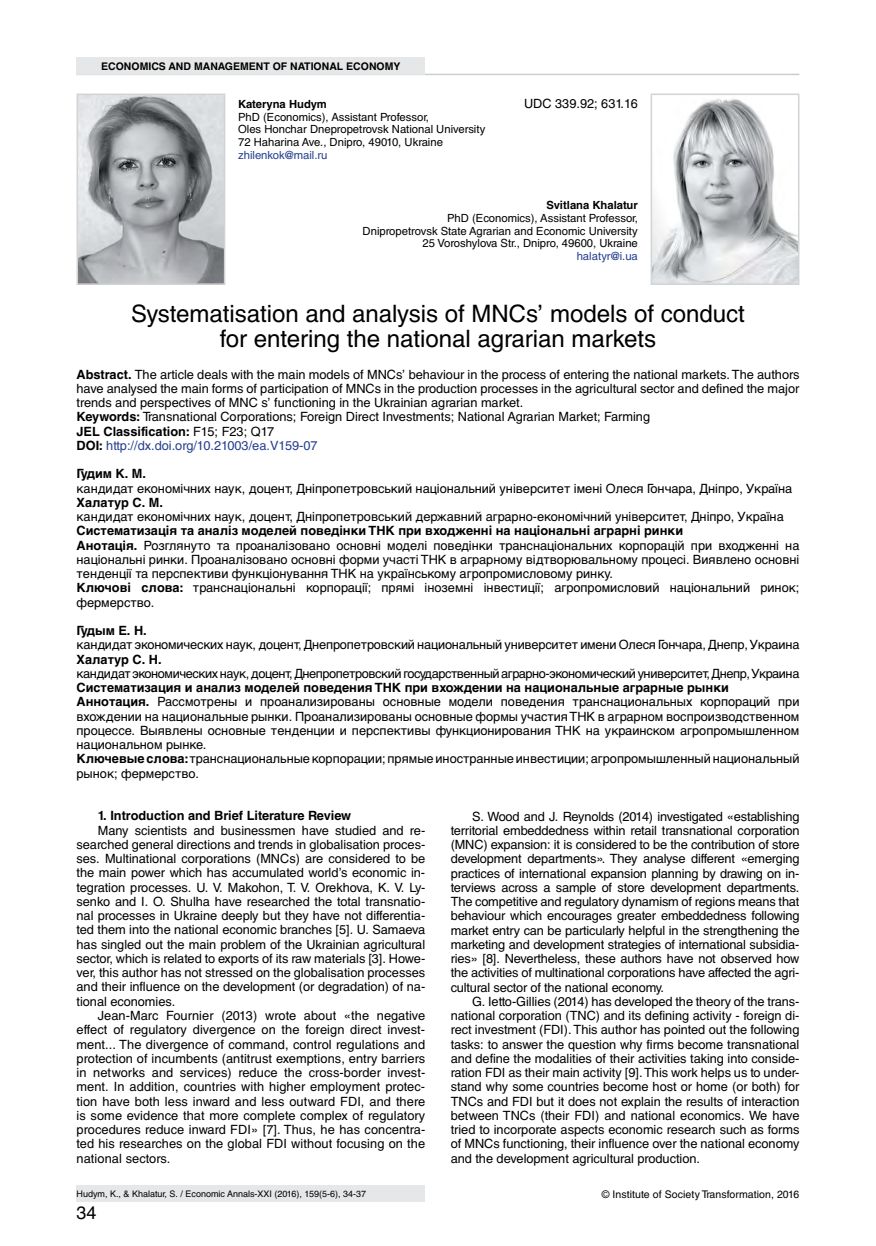
<style>
.page{position:relative;width:876px;height:1246px;background:#fff}
.page>*{position:absolute;margin:0;border:0;box-sizing:border-box;transform-origin:0 0}
.t1{font:24px/25.5px "Helvetica C";color:#000;text-align:center}
.t2{font:18px "Helvetica C";color:#000}
.t3{font:12.75px/14.2px "Helvetica C";color:#000;text-align:justify}
.t4{font:12.75px "Helvetica C";letter-spacing:-.03em;color:#000}
.t5{font:700 12.75px "Helvetica C";color:#000}
.t6{font:11.25px/12.8px "Helvetica C";color:#000}
.t7{font:700 11.25px "Helvetica C";color:#000}
.t8{font:11.25px "Helvetica C";color:#25408f}
.t9{font:700 10.5px "Helvetica C";color:#000}
.t10{font:10.5px "Helvetica C";letter-spacing:.01em;color:#000}
.t11{font:9px "Helvetica C";color:#000}
.s1{font-weight:700}
.s2{color:#25408f}
</style>
<div class="page">
<div style="left:77px;top:1185px;width:348px;height:17px;background:#e6e7e8"></div>
<div style="left:77px;top:57px;width:348px;height:17px;background:#e6e7e8"></div>
<hr style="left:77px;top:74px;width:722px;height:1px;background:#d1d3d4">
<img style="left:80px;top:97px;width:142px;height:185px">
<div style="left:77px;top:94px;width:148px;height:191px;border:2px solid #d1d3d4"></div>
<img style="left:654px;top:99px;width:142px;height:183px">
<div style="left:651px;top:94px;width:148px;height:191px;border:2px solid #d1d3d4"></div>
<p class="t9" style="left:101px;top:60px;width:301px">ECONOMICS AND MANAGEMENT OF NATIONAL ECONOMY</p>
<p class="t7" style="left:238px;top:97px;width:90px">Kateryna Hudym</p>
<p class="t6" style="left:238px;top:110px;width:249px">PhD (Economics), Assistant Professor,<br>Oles Honchar Dnepropetrovsk National University<br>72 Haharina Ave., Dnipro, 49010, Ukraine</p>
<p class="t8" style="left:238px;top:149px;width:91px">zhilenkok@mail.ru</p>
<p class="t3" style="left:524px;top:96px;width:115px">UDC 339.92; 631.16</p>
<p class="t7" style="left:546px;top:199px;width:93px">Svitlana Khalatur</p>
<p class="t6" style="left:363px;top:212px;width:277px;text-align:right">PhD (Economics), Assistant Professor,<br>Dnipropetrovsk State Agrarian and Economic University<br>25 Voroshylova Str., Dnipro, 49600, Ukraine</p>
<p class="t8" style="left:577px;top:250px;width:63px">halatyr@i.ua</p>
<h1 class="t1" style="left:131px;top:301px;width:615px">Systematisation and analysis of МNCs’ models of conduct for entering the national agrarian markets</h1>
<p class="t3" style="left:77px;top:367px;width:724px;text-align:left"><span class="s1">Abstract.</span> The article deals with the main models of MNCs’ behaviour in the process of entering the national markets. The authors have analysed the main forms of participation of MNCs in the production processes in the agricultural sector and defined the major trends and perspectives of MNC s’ functioning in the Ukrainian agrarian market.<br><span class="s1">Keywords:</span> Transnational Corporations; Foreign Direct Investments; National Agrarian Market; Farming<br><span class="s1">JEL Classification:</span> F15; F23; Q17<br><span class="s1">DOI:</span> <span class="s2">http://dx.doi.org/10.21003/ea.V159-07</span></p>
<p class="t5" style="left:77px;top:467px;width:71px">Гудим К. М.</p>
<p class="t3" style="left:77px;top:481px;width:717px">кандидат економічних наук, доцент, Дніпропетровський національний університет імені Олеся Гончара, Дніпро, Україна</p>
<p class="t5" style="left:77px;top:495px;width:88px">Халатур С. М.</p>
<p class="t3" style="left:77px;top:510px;width:709px">кандидат економічних наук, доцент, Дніпропетровський державний аграрно-економічний університет, Дніпро, Україна</p>
<p class="t3" style="left:77px;top:524px;width:724px;text-align:left"><span class="s1">Систематизація та аналіз моделей поведінки ТНК при входженні на національні аграрні ринки<br>Анотація.</span> Розглянуто та проаналізовано основні моделі поведінки транснаціональних корпорацій при входженні на національні ринки. Проаналізовано основні форми участі ТНК в аграрному відтворювальному процесі. Виявлено основні тенденції та перспективи функціонування ТНК на українському агропромисловому ринку.<br><span class="s1">Ключові слова:</span> транснаціональні корпорації; прямі іноземні інвестиції; агропромисловий національний ринок; фермерство.</p>
<p class="t5" style="left:77px;top:623px;width:72px">Гудым Е. Н.</p>
<p class="t3" style="left:77px;top:638px;width:724px">кандидат экономических наук, доцент, Днепропетровский национальный университет имени Олеся Гончара, Днепр, Украина</p>
<p class="t5" style="left:77px;top:652px;width:87px">Халатур С. Н.</p>
<p class="t4" style="left:77px;top:666px;width:724px">кандидат экономических наук, доцент, Днепропетровский государственный аграрно-экономический университет, Днепр, Украина</p>
<p class="t3" style="left:77px;top:681px;width:724px;text-align:left"><span class="s1">Систематизация и анализ моделей поведения ТНК при вхождении на национальные аграрные рынки Аннотация.</span> Рассмотрены и проанализированы основные модели поведения транснациональных корпораций при вхождении на национальные рынки. Проанализированы основные формы участия ТНК в аграрном воспроизводственном процессе. Выявлены основные тенденции и перспективы функционирования ТНК на украинском агропромышленном национальном рынке.<br><span class="s1">Ключевые слова:</span> транснациональные корпорации; прямые иностранные инвестиции; агропромышленный национальный рынок; фермерство.</p>
<p class="t5" style="left:98px;top:809px;width:255px">1. Introduction and Brief Literature Review</p>
<p class="t3" style="left:77px;top:823px;width:350px;text-indent:21px">Many scientists and businessmen have studied and re&shy;searched general directions and trends in globalisation proces&shy;ses. Multinational corporations (MNCs) are considered to be the main power which has accumulated world’s economic in&shy;tegration processes. U. V. Makohon, T. V. Orekhova, K. V. Ly&shy;senko and I. O. Shulha have researched the total transnatio&shy;nal processes in Ukraine deeply but they have not differentia&shy;ted them into the national economic branches [5]. U. Samaeva has singled out the main problem of the Ukrainian agricultural sector, which is related to exports of its raw materials [3]. Howe&shy;ver, this author has not stressed on the globalisation processes and their influence on the development (or degradation) of na&shy;tional economies.</p>
<p class="t3" style="left:77px;top:1008px;width:350px;text-indent:21px">Jean-Marc Fournier (2013) wrote about «the negative effect of regulatory divergence on the foreign direct invest&shy;ment... The divergence of command, control regulations and protection of incumbents (antitrust exemptions, entry barriers in networks and services) reduce the cross-border invest&shy;ment. In addition, countries with higher employment protec&shy;tion have both less inward and less outward FDI, and there is some evidence that more complete complex of regulatory procedures reduce inward FDI» [7]. Thus, he has concentra&shy;ted his researches on the global FDI without focusing on the national sectors.</p>
<p class="t11" style="left:77px;top:1189px;width:291px">Hudym, K., &amp; Khalatur, S. / Economic Annals-XXI (2016), 159(5-6), 34-37</p>
<h2 class="t2" style="left:77px;top:1203px;width:22px">34</h2>
<p class="t3" style="left:451px;top:809px;width:350px;text-indent:21px">S. Wood and J. Reynolds (2014) investigated «establishing territorial embeddedness within retail transnational corporation (MNC) expansion: it is considered to be the contribution of store development departments». They analyse different «emerging practices of international expansion planning by drawing on in&shy;terviews across a sample of store development departments.<br>The competitive and regulatory dynamism of regions means that behaviour which encourages greater embeddedness following market entry can be particularly helpful in the strengthening the marketing and development strategies of international subsidia&shy;ries» [8]. Nevertheless, these authors have not observed how the activities of multinational corporations have affected the agri&shy;cultural sector of the national economy.</p>
<p class="t3" style="left:451px;top:994px;width:350px;text-indent:21px">G. Ietto-Gillies (2014) has developed the theory of the trans&shy;national corporation (TNC) and its defining activity - foreign di&shy;rect investment (FDI). This author has pointed out the following tasks: to answer the question why firms become transnational and define the modalities of their activities taking into conside&shy;ration FDI as their main activity [9]. This work helps us to under&shy;stand why some countries become host or home (or both) for TNCs and FDI but it does not explain the results of interaction between TNCs (their FDI) and national economics. We have tried to incorporate aspects economic research such as forms of MNCs functioning, their influence over the national economy and the development agricultural production.</p>
<p class="t10" style="left:602px;top:1188px;width:199px">© Institute of Society Transformation, 2016</p>
</div>
